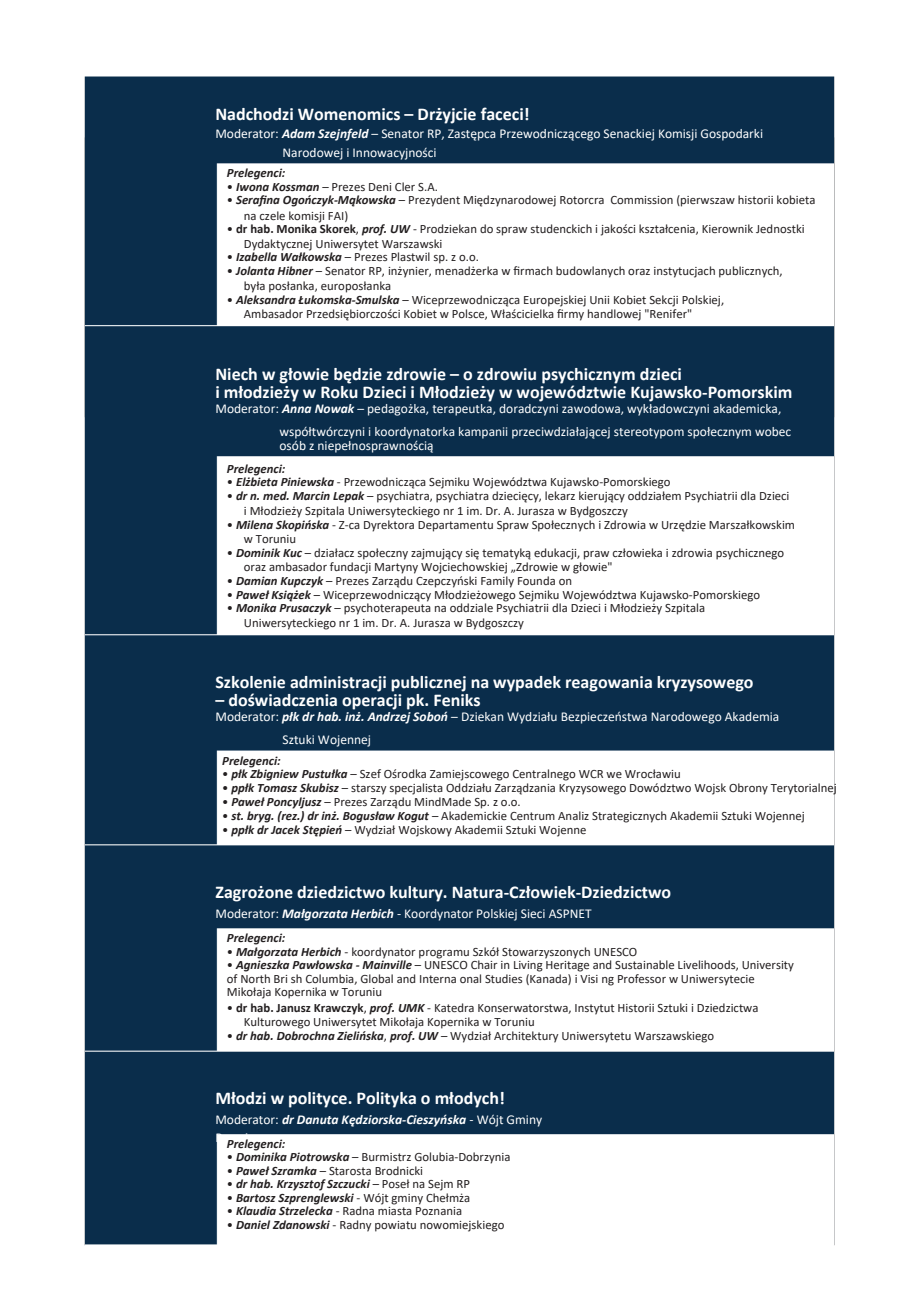
<style>
.page{position:relative;width:918px;height:1289px;background:#fff}
.page>*{position:absolute;margin:0;border:0;box-sizing:border-box;transform-origin:0 0}
.t1{font:700 18px/18px "Calibri";color:#fff}
.t2{font:13.5px/13.5px "Calibri";color:#fff}
.t3{font:italic 700 13.5px/18px "Calibri";color:#fff}
.t4{font:12.75px/13.5px "Calibri";color:#231f20}
.t5{font:italic 700 12.75px "Calibri";color:#231f20}
.s1{font-weight:700;font-style:italic}
.s2{font-weight:700}
.s3{font-weight:400;font-style:normal}
</style>
<div class="page">
<img style="left:84px;top:76px;width:751px;height:1170px">
<p class="t1" style="left:215px;top:106px;width:316px">Nadchodzi Womenomics – Drżyjcie faceci!</p>
<p class="t2" style="left:215px;top:128px;width:549px">Moderator: <span class="s1">Adam Szejnfeld</span> – Senator RP, Zastępca Przewodniczącego Senackiej Komisji Gospodarki</p>
<p class="t2" style="left:283px;top:147px;width:156px">Narodowej i Innowacyjności</p>
<p class="t5" style="left:227px;top:168px;width:60px">Prelegenci:</p>
<p class="t4" style="left:227px;top:181px;width:213px">• <span class="s1">Iwona Kossman</span> – Prezes Deni Cler S.A.</p>
<p class="t4" style="left:227px;top:194px;width:590px">• <span class="s1">Serafina Ogończyk-Mąkowska</span> – Prezydent Międzynarodowej Rotorcra Commission (pierwszaw historii kobieta</p>
<p class="t4" style="left:244px;top:209px;width:106px">na czele komisji FAI)</p>
<p class="t4" style="left:227px;top:223px;width:579px">• <span class="s2">dr hab. Monika Skorek</span>, <span class="s1">prof. UW</span> - Prodziekan do spraw studenckich i jakości kształcenia, Kierownik Jednostki</p>
<p class="t4" style="left:244px;top:237px;width:200px">Dydaktycznej Uniwersytet Warszawski</p>
<p class="t4" style="left:227px;top:251px;width:254px">• <span class="s1">Izabella Wałkowska</span> – Prezes Plastwil sp. z o.o.</p>
<p class="t4" style="left:227px;top:265px;width:557px">• <span class="s1">Jolanta Hibner</span> – Senator RP, inżynier, menadżerka w firmach budowlanych oraz instytucjach publicznych,</p>
<p class="t4" style="left:244px;top:279px;width:149px">była posłanka, europosłanka</p>
<p class="t4" style="left:227px;top:293px;width:499px">• <span class="s1">Aleksandra Łukomska-Smulska</span> – Wiceprzewodnicząca Europejskiej Unii Kobiet Sekcji Polskiej,</p>
<p class="t4" style="left:244px;top:307px;width:450px">Ambasador Przedsiębiorczości Kobiet w Polsce, Właścicielka firmy handlowej "Renifer"</p>
<p class="t1" style="left:215px;top:367px;width:578px">Niech w głowie będzie zdrowie – o zdrowiu psychicznym dzieci<br>i młodzieży w Roku Dzieci i Młodzieży w województwie Kujawsko-Pomorskim</p>
<p class="t2" style="left:215px;top:403px;width:568px">Moderator: <span class="s1">Anna Nowak</span> – pedagożka, terapeutka, doradczyni zawodowa, wykładowczyni akademicka,</p>
<p class="t2" style="left:280px;top:426px;width:513px">współtwórczyni i koordynatorka kampanii przeciwdziałającej stereotypom społecznym wobec osób z niepełnosprawnością</p>
<p class="t5" style="left:227px;top:463px;width:60px">Prelegenci:</p>
<p class="t4" style="left:227px;top:476px;width:445px">• <span class="s1">Elżbieta Piniewska</span> - Przewodnicząca Sejmiku Województwa Kujawsko-Pomorskiego</p>
<p class="t4" style="left:227px;top:490px;width:564px">• <span class="s1">dr n. med. Marcin Lepak</span> – psychiatra, psychiatra dziecięcy, lekarz kierujący oddziałem Psychiatrii dla Dzieci</p>
<p class="t4" style="left:244px;top:505px;width:386px">i Młodzieży Szpitala Uniwersyteckiego nr 1 im. Dr. A. Jurasza w Bydgoszczy</p>
<p class="t4" style="left:227px;top:519px;width:570px">• <span class="s1">Milena Skopińska</span> - Z-ca Dyrektora Departamentu Spraw Społecznych i Zdrowia w Urzędzie Marszałkowskim</p>
<p class="t4" style="left:244px;top:533px;width:54px">w Toruniu</p>
<p class="t4" style="left:227px;top:547px;width:559px">• <span class="s1">Dominik Kuc</span> – działacz społeczny zajmujący się tematyką edukacji, praw człowieka i zdrowia psychicznego</p>
<p class="t4" style="left:244px;top:561px;width:370px">oraz ambasador fundacji Martyny Wojciechowskiej „Zdrowie w głowie"</p>
<p class="t4" style="left:227px;top:575px;width:347px">• <span class="s1">Damian Kupczyk</span> – Prezes Zarządu Czepczyński Family Founda on</p>
<p class="t4" style="left:227px;top:588px;width:535px">• <span class="s1">Paweł Książek</span> – Wiceprzewodniczący Młodzieżowego Sejmiku Województwa Kujawsko-Pomorskiego</p>
<p class="t4" style="left:227px;top:602px;width:480px">• <span class="s1">Monika Prusaczyk</span> – psychoterapeuta na oddziale Psychiatrii dla Dzieci i Młodzieży Szpitala</p>
<h1 class="t4" style="left:244px;top:617px;width:282px">Uniwersyteckiego nr 1 im. Dr. A. Jurasza w Bydgoszczy</h1>
<p class="t1" style="left:215px;top:674px;width:540px">Szkolenie administracji publicznej na wypadek reagowania kryzysowego</p>
<p class="t1" style="left:215px;top:692px;width:267px">– doświadczenia operacji pk. Feniks</p>
<p class="t2" style="left:215px;top:710px;width:565px">Moderator: <span class="s1">płk dr hab. inż. Andrzej Soboń</span> – Dziekan Wydziału Bezpieczeństwa Narodowego Akademia</p>
<p class="t2" style="left:283px;top:733px;width:90px">Sztuki Wojennej</p>
<p class="t5" style="left:222px;top:754px;width:60px">Prelegenci:</p>
<p class="t4" style="left:222px;top:768px;width:460px">• <span class="s1">płk Zbigniew Pustułka</span> – Szef Ośrodka Zamiejscowego Centralnego WCR we Wrocławiu</p>
<h1 class="t4" style="left:222px;top:782px;width:616px">• <span class="s1">ppłk Tomasz Skubisz</span> – starszy specjalista Oddziału Zarządzania Kryzysowego Dowództwo Wojsk Obrony Terytorialnej</h1>
<p class="t4" style="left:222px;top:796px;width:300px">• <span class="s1">Paweł Poncyljusz</span> – Prezes Zarządu MindMade Sp. z o.o.</p>
<p class="t4" style="left:222px;top:809px;width:584px">• <span class="s1">st. bryg. (rez.) dr inż. Bogusław Kogut</span> – Akademickie Centrum Analiz Strategicznych Akademii Sztuki Wojennej</p>
<p class="t4" style="left:222px;top:823px;width:366px">• <span class="s1">ppłk dr Jacek Stępień</span> – Wydział Wojskowy Akademii Sztuki Wojenne</p>
<p class="t1" style="left:215px;top:884px;width:457px">Zagrożone dziedzictwo kultury. Natura-Człowiek-Dziedzictwo</p>
<p class="t2" style="left:215px;top:907px;width:378px">Moderator: <span class="s1">Małgorzata Herbich</span> - Koordynator Polskiej Sieci ASPNET</p>
<p class="t5" style="left:227px;top:932px;width:60px">Prelegenci:</p>
<p class="t4" style="left:227px;top:945px;width:412px">• <span class="s1">Małgorzata Herbich</span> - koordynator programu Szkół Stowarzyszonych UNESCO</p>
<p class="t4" style="left:227px;top:958px;width:569px">• <span class="s1">Agnieszka Pawłowska - Mainville</span> – UNESCO Chair in Living Heritage and Sustainable Livelihoods, University of North Bri sh Columbia, Global and Interna onal Studies (Kanada) i Visi ng Professor w Uniwersytecie<br>Mikołaja Kopernika w Toruniu</p>
<p class="t4" style="left:227px;top:1001px;width:533px">• <span class="s2">dr hab. Janusz Krawczyk</span>, <span class="s1">prof. UMK</span> - Katedra Konserwatorstwa, Instytut Historii Sztuki i Dziedzictwa</p>
<p class="t4" style="left:244px;top:1016px;width:292px">Kulturowego Uniwersytet Mikołaja Kopernika w Toruniu</p>
<p class="t4" style="left:227px;top:1029px;width:489px">• <span class="s1">dr hab. Dobrochna Zielińska</span>, <span class="s1">prof. UW</span> – Wydział Architektury Uniwersytetu Warszawskiego</p>
<p class="t1" style="left:215px;top:1090px;width:291px">Młodzi w polityce. Polityka o młodych!</p>
<p class="t3" style="left:215px;top:1111px;width:328px"><span class="s3">Moderator:</span> dr Danuta Kędziorska-Cieszyńska <span class="s3">- Wójt Gminy<br>Brzozie</span></p>
<p class="t5" style="left:227px;top:1137px;width:60px">Prelegenci:</p>
<p class="t4" style="left:227px;top:1151px;width:285px">• <span class="s1">Dominika Piotrowska</span> – Burmistrz Golubia-Dobrzynia</p>
<p class="t4" style="left:227px;top:1164px;width:198px">• <span class="s1">Paweł Szramka</span> – Starosta Brodnicki</p>
<p class="t5" style="left:227px;top:1178px;width:245px"><span class="s3">•</span> dr hab. Krzysztof Szczucki <span class="s3">– Poseł na Sejm RP</span></p>
<h1 class="t5" style="left:227px;top:1191px;width:245px"><span class="s3">•</span> Bartosz Szprenglewski <span class="s3">- Wójt gminy Chełmża</span></h1>
<p class="t4" style="left:227px;top:1205px;width:237px">• <span class="s1">Klaudia Strzelecka</span> - Radna miasta Poznania</p>
<p class="t4" style="left:227px;top:1218px;width:279px">• <span class="s1">Daniel Zdanowski</span> - Radny powiatu nowomiejskiego</p>
</div>
